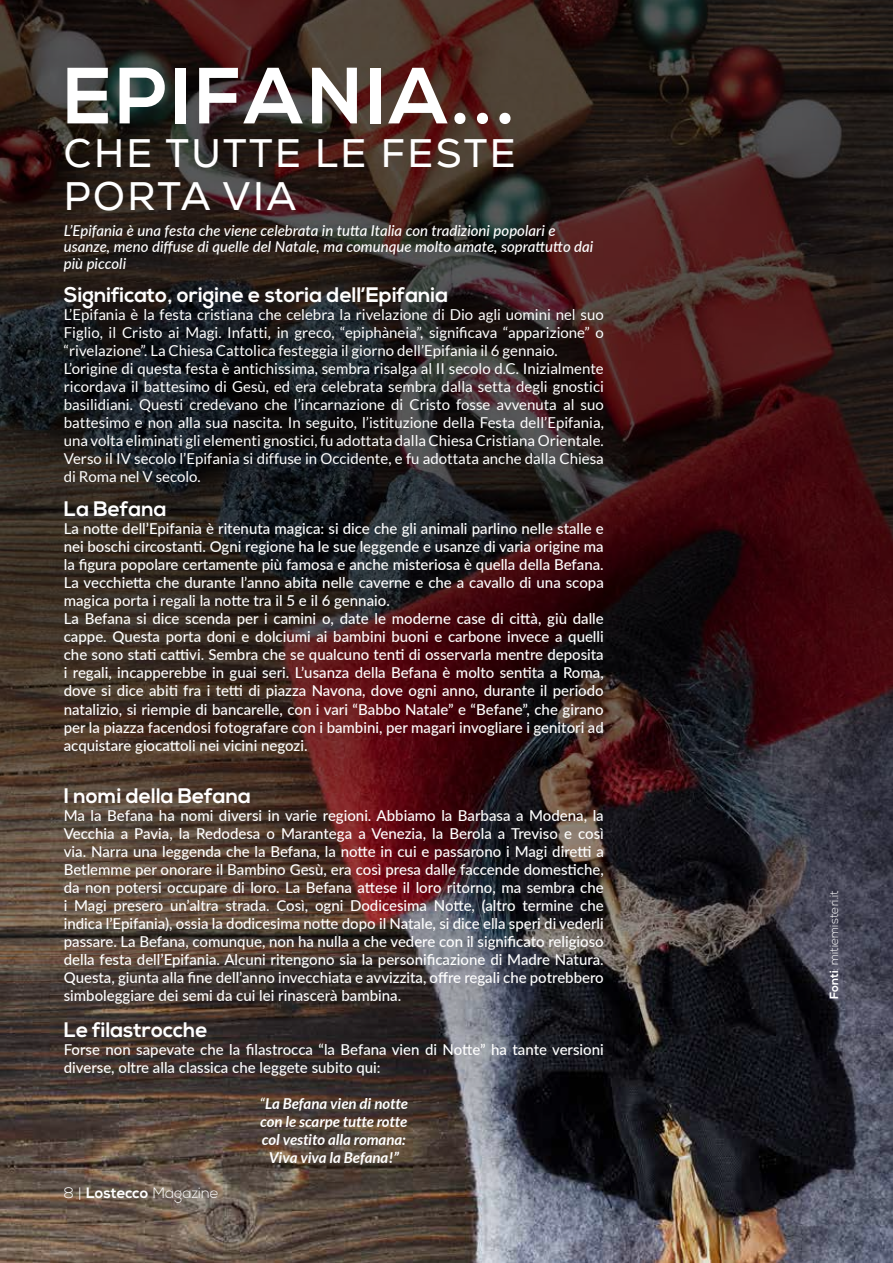
<style>
.page{position:relative;width:893px;height:1263px;background:#fff}
.page>*{position:absolute;margin:0;border:0;box-sizing:border-box;transform-origin:0 0}
.t1{font:700 79.5px "Nexa";letter-spacing:.05em;color:#fff}
.t2{font:40.5px/43.5px "Nexa Trial Regular";letter-spacing:.06em;color:#fff}
.t3{font:700 21px "Nexa";color:#fff}
.t4{font:500 15px/18px "Lato";color:#fff}
.t5{font:15px/18px "Lato";color:#fff}
.t6{font:italic 500 15px/16.5px "Lato";color:#fff}
.t7{font:italic 700 15px/18px "Lato";color:#fff;text-align:center}
.t8{font:300 15px "Nexa";color:#fff}
.t9{font:300 12px "Nexa";color:#fff}
.s1{font-weight:500}
.s2{font-weight:700}
</style>
<div class="page">
<img style="left:0;top:0;width:893px;height:1263px">
<h1 class="t1" style="left:64px;top:50px;width:453px">EPIFANIA...</h1>
<h2 class="t2" style="left:64px;top:133px;width:453px">CHE TUTTE LE FESTE<br>PORTA VIA</h2>
<p class="t6" style="left:64px;top:222px;width:531px">L’Epifania è una festa che viene celebrata in tutta Italia con tradizioni popolari e usanze, meno diffuse di quelle del Natale, ma comunque molto amate, soprattutto dai più piccoli</p>
<h3 class="t3" style="left:64px;top:283px;width:386px">Significato, origine e storia dell’Epifania</h3>
<p class="t5" style="left:64px;top:305px;width:542px">L’Epifania è la festa cristiana che celebra la rivelazione di Dio agli uomini nel suo Figlio, il Cristo ai Magi. Infatti, in greco, “epiphàneia”, significava “apparizione” o “rivelazione”. La Chiesa Cattolica festeggia il giorno dell’Epifania il 6 gennaio.<br>L’origine di questa festa è antichissima, sembra risalga al II secolo d.C. Inizialmente ricordava il battesimo di Gesù, ed era celebrata sembra dalla setta degli gnostici basilidiani. Questi credevano che l’incarnazione di Cristo fosse avvenuta al suo battesimo e non alla sua nascita. In seguito, l’istituzione della Festa dell’Epifania, una volta eliminati gli elementi gnostici, fu adottata dalla Chiesa Cristiana Orientale.<br>Verso il IV secolo l’Epifania si diffuse in Occidente, e fu adottata anche dalla Chiesa di Roma nel V secolo.</p>
<h3 class="t3" style="left:64px;top:497px;width:104px">La Befana</h3>
<p class="t4" style="left:64px;top:519px;width:541px">La notte dell’Epifania è ritenuta magica: si dice che gli animali parlino nelle stalle e nei boschi circostanti. Ogni regione ha le sue leggende e usanze di varia origine ma la figura popolare certamente più famosa e anche misteriosa è quella della Befana.<br>La vecchietta che durante l’anno abita nelle caverne e che a cavallo di una scopa magica porta i regali la notte tra il 5 e il 6 gennaio.<br>La Befana si dice scenda per i camini o, date le moderne case di città, giù dalle cappe. Questa porta doni e dolciumi ai bambini buoni e carbone invece a quelli che sono stati cattivi. Sembra che se qualcuno tenti di osservarla mentre deposita i regali, incapperebbe in guai seri. L’usanza della Befana è molto sentita a Roma, dove si dice abiti fra i tetti di piazza Navona, dove ogni anno, durante il periodo natalizio, si riempie di bancarelle, con i vari “Babbo Natale” e “Befane”, che girano per la piazza facendosi fotografare con i bambini, per magari invogliare i genitori ad acquistare giocattoli nei vicini negozi.</p>
<h3 class="t3" style="left:64px;top:784px;width:189px">I nomi della Befana</h3>
<p class="t4" style="left:64px;top:806px;width:541px;text-align:justify">Ma la Befana ha nomi diversi in varie regioni. Abbiamo la Barbasa a Modena, la Vecchia a Pavia, la Redodesa o Marantega a Venezia, la Berola a Treviso e così via. Narra una leggenda che la Befana, la notte in cui e passarono i Magi diretti a Betlemme per onorare il Bambino Gesù, era così presa dalle faccende domestiche, da non potersi occupare di loro. La Befana attese il loro ritorno, ma sembra che i Magi presero un’altra strada. Così, ogni Dodicesima Notte, (altro termine che indica l’Epifania), ossia la dodicesima notte dopo il Natale, si dice ella speri di vederli passare. La Befana, comunque, non ha nulla a che vedere con il significato religioso della festa dell’Epifania. Alcuni ritengono sia la personificazione di Madre Natura.<br>Questa, giunta alla fine dell’anno invecchiata e avvizzita, offre regali che potrebbero simboleggiare dei semi da cui lei rinascerà bambina.</p>
<h3 class="t3" style="left:64px;top:1018px;width:145px">Le filastrocche</h3>
<p class="t4" style="left:64px;top:1040px;width:541px">Forse non sapevate che la filastrocca “la Befana vien di Notte” ha tante versioni diverse, oltre alla classica che leggete subito qui:</p>
<p class="t7" style="left:260px;top:1095px;width:150px"><span class="s1">“</span>La Befana vien di notte con le scarpe tutte rotte col vestito alla romana:<br>Viva viva la Befana!”</p>
<p class="t8" style="left:64px;top:1184px;width:156px">8 | <span class="s2">Lostecco</span> Magazine</p>
<p class="t9" style="left:827px;top:999px;width:110px;rotate:-90deg"><span class="s2">Fonti</span>: mitiemisteri.it</p>
</div>
